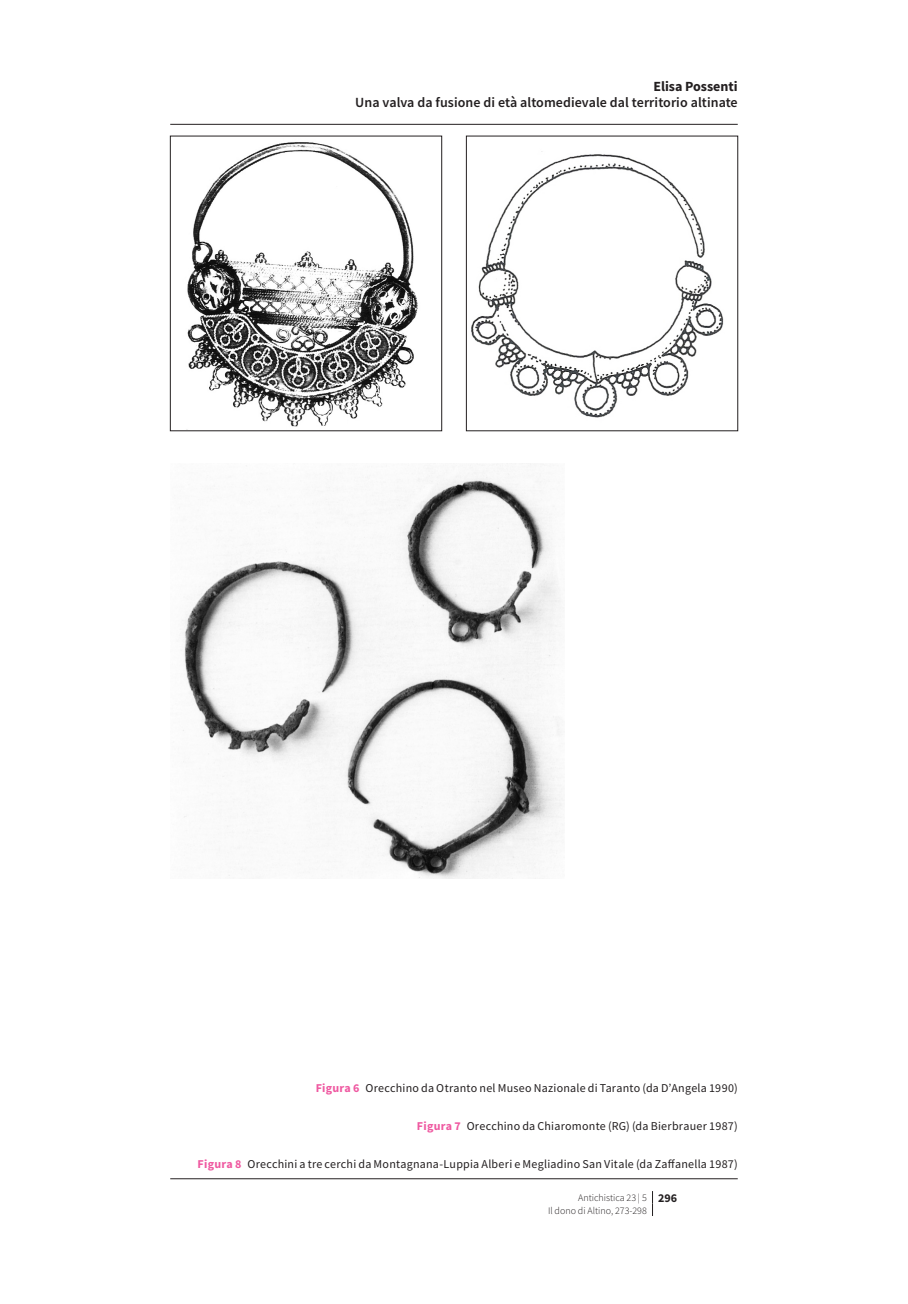
<style>
.page{position:relative;width:908px;height:1304px;background:#fff}
.page>*{position:absolute;margin:0;border:0;box-sizing:border-box;transform-origin:0 0}
.t1{font:600 14px "Source Sans Pro";letter-spacing:.005em;color:#231f20}
.t2{font:700 14px "Source Sans Pro";color:#231f20}
._055-ecf-figura-dida{font:12px "Source Sans Pro";letter-spacing:.02em;color:#231f20}
.t3{font:300 10px/12.4px "Source Sans Pro";color:#231f20}
.s1{font-weight:700;color:#ef59a1}
.s2{font-weight:700;font-size:12px}
</style>
<div class="page">
<svg style="left:652px;top:1191px;width:1px;height:25px"></svg>
<img style="left:187px;top:142px;width:231px;height:285px">
<img style="left:471px;top:151px;width:253px;height:267px">
<img style="left:181px;top:464px;width:383px;height:415px">
<hr style="left:170px;top:124px;width:567px;height:1px;background:#231f20">
<hr style="left:170px;top:1178px;width:567px;height:1px;background:#231f20">
<p class="t2" style="left:653px;top:77px;width:86px">Elisa Possenti</p>
<p class="t1" style="left:355px;top:94px;width:384px">Una valva da fusione di età altomedievale dal territorio altinate</p>
<p class="_055-ecf-figura-dida" style="left:315px;top:1081px;width:423px"><span class="s1">Figura 6</span> Orecchino da Otranto nel Museo Nazionale di Taranto (da D’Angela 1990)</p>
<p class="_055-ecf-figura-dida" style="left:416px;top:1118px;width:322px"><span class="s1">Figura 7</span> Orecchino da Chiaromonte (RG) (da Bierbrauer 1987)</p>
<p class="_055-ecf-figura-dida" style="left:197px;top:1156px;width:541px"><span class="s1">Figura 8</span> Orecchini a tre cerchi da Montagnana-Luppia Alberi e Megliadino San Vitale (da Zaffanella 1987)</p>
<p class="t3" style="left:548px;top:1191px;width:131px;text-indent:30px">Antichistica 23 | 5 <span class="s2">296<br></span>Il dono di Altino, 273-298</p>
</div>
